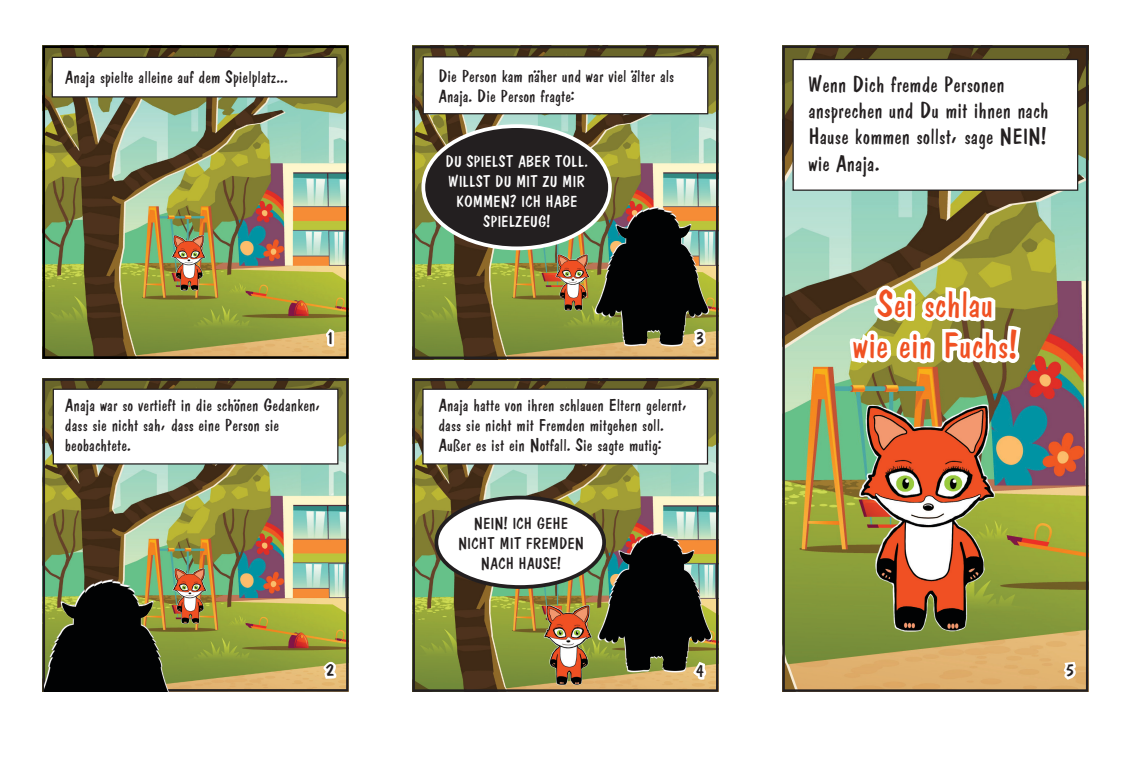
<style>
.page{position:relative;width:1131px;height:766px;background:#fff}
.page>*{position:absolute;margin:0;border:0;box-sizing:border-box;transform-origin:0 0}
.Absatzformat_1{font:37.5px "Dominican";color:#f05123}
.Absatzformat_1-2{font:22.5px/26.2px "Dominican";color:#231f20}
.Absatzformat_1-3{font:17.5px/20px "Dominican";color:#231f20}
.Absatzformat_1-4{font:16.25px/20px "Dominican";color:#fff;text-align:center}
.Absatzformat_1-5{font:16.25px/20px "Dominican";color:#231f20;text-align:center}
</style>
<div class="page">
<img style="left:46px;top:48px;width:299px;height:307px">
<div style="left:43px;top:45px;width:305px;height:313px;border:2px solid #000"></div>
<img style="left:46px;top:381px;width:299px;height:307px">
<div style="left:43px;top:378px;width:305px;height:313px;border:2px solid #231f20"></div>
<img style="left:415px;top:49px;width:300px;height:307px">
<img style="left:415px;top:381px;width:300px;height:307px">
<div style="left:412px;top:378px;width:306px;height:313px;border:2px solid #231f20"></div>
<div style="left:423px;top:57px;width:284px;height:57px;background:#fff"></div>
<img style="left:785px;top:48px;width:300px;height:640px">
<div style="left:782px;top:45px;width:306px;height:646px;border:2px solid #231f20"></div>
<div style="left:423px;top:389px;width:284px;height:75px;background:#fff"></div>
<div style="left:793px;top:59px;width:284px;height:131px;background:#fff"></div>
<svg style="left:802px;top:45px;width:251px;height:350px"></svg>
<img style="left:44px;top:574px;width:152px;height:117px">
<img style="left:606px;top:528px;width:113px;height:152px">
<img style="left:530px;top:637px;width:76px;height:55px">
<img style="left:826px;top:368px;width:190px;height:288px">
<img style="left:163px;top:559px;width:53px;height:70px">
<img style="left:710px;top:202px;width:9px;height:152px">
<svg style="left:59px;top:45px;width:278px;height:498px"></svg>
<svg style="left:319px;top:658px;width:21px;height:26px"></svg>
<svg style="left:432px;top:45px;width:278px;height:592px"></svg>
<svg style="left:690px;top:658px;width:18px;height:24px"></svg>
<svg style="left:1059px;top:658px;width:21px;height:34px"></svg>
<p class="Absatzformat_1-3" style="left:65px;top:66px;width:224px">Anaja spielte alleine auf dem Spielplatz...</p>
<p class="Absatzformat_1-3" style="left:438px;top:65px;width:237px">Die Person kam näher und war viel älter als<br>Anaja. Die Person fragte:</p>
<p class="Absatzformat_1-4" style="left:445px;top:151px;width:144px">DU SPIELST ABER TOLL.<br>WILLST DU MIT ZU MIR<br>KOMMEN? ICH HABE<br>SPIELZEUG!</p>
<p class="Absatzformat_1-2" style="left:808px;top:70px;width:242px">Wenn Dich fremde Personen ansprechen und Du mit ihnen nach<br>Hause kommen sollst, sage NEIN! wie Anaja.</p>
<p class="Absatzformat_1-3" style="left:328px;top:327px;width:6px">1</p>
<p class="Absatzformat_1-3" style="left:696px;top:327px;width:9px">3</p>
<p class="Absatzformat_1" style="left:877px;top:279px;width:118px">Sei schlau</p>
<p class="Absatzformat_1" style="left:852px;top:320px;width:166px">wie ein Fuchs!</p>
<p class="Absatzformat_1-3" style="left:65px;top:394px;width:257px">Anaja war so vertieft in die schönen Gedanken, dass sie nicht sah, dass eine Person sie beobachtete.</p>
<p class="Absatzformat_1-3" style="left:438px;top:394px;width:251px">Anaja hatte von ihren schlauen Eltern gelernt, dass sie nicht mit Fremden mitgehen soll.<br>Außer es ist ein Notfall. Sie sagte mutig:</p>
<p class="Absatzformat_1-5" style="left:458px;top:513px;width:128px">NEIN! ICH GEHE<br>NICHT MIT FREMDEN<br>NACH HAUSE!</p>
<p class="Absatzformat_1-3" style="left:326px;top:659px;width:10px">2</p>
<p class="Absatzformat_1-3" style="left:696px;top:660px;width:10px">4</p>
<p class="Absatzformat_1-3" style="left:1066px;top:659px;width:9px">5</p>
</div>
